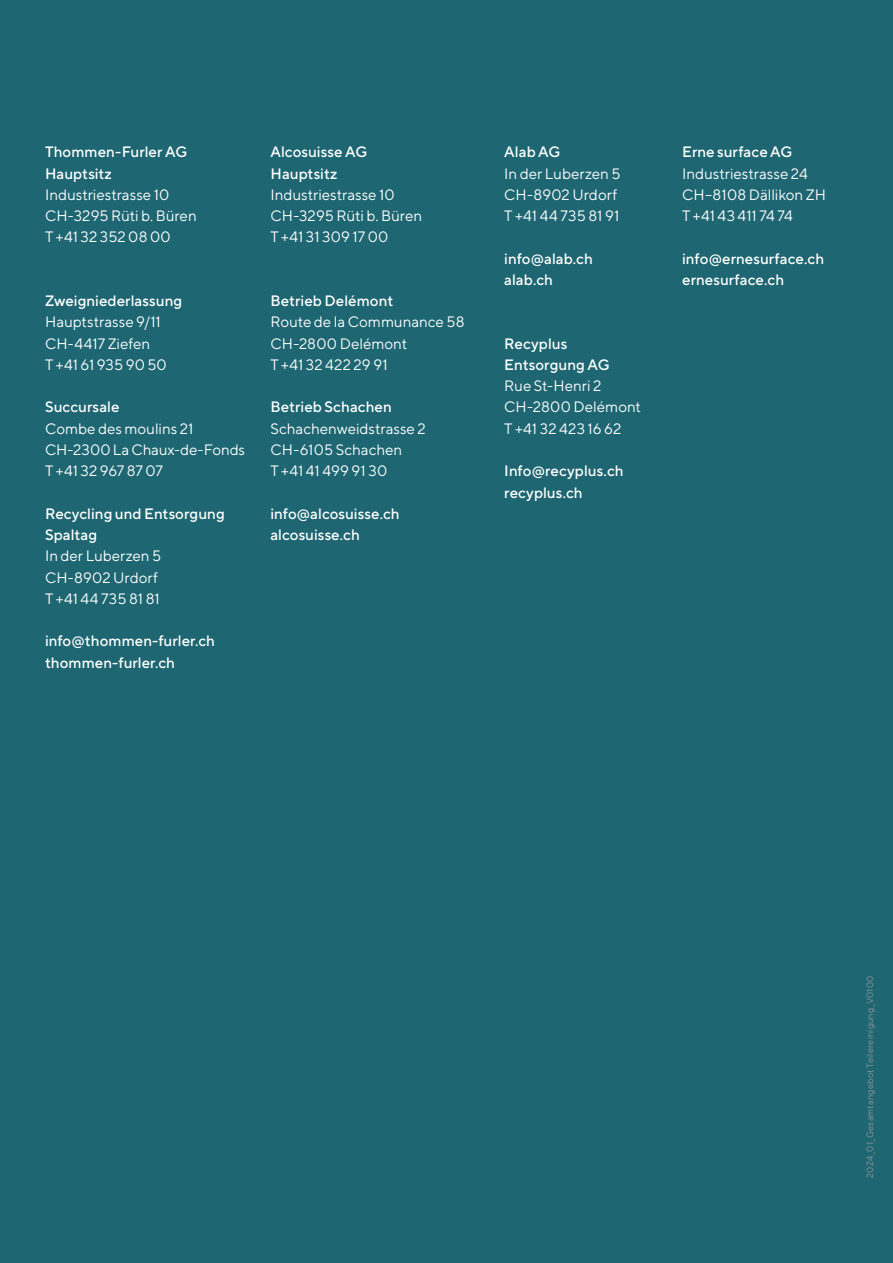
<style>
.page{position:relative;width:893px;height:1263px;background:#1d6672}
.page>*{position:absolute;margin:0;border:0;box-sizing:border-box;transform-origin:0 0}
.Grundtext_10pt{font:15px "TT Norms Pro";letter-spacing:.005em;color:#fff}
.Grundtext_10pt-2{font:500 15px/21.3px "TT Norms Pro";letter-spacing:.005em;color:#fff}
.Adresszeile_8pt{font:9px "TT Norms Pro";letter-spacing:.025em;color:#939598}
</style>
<div class="page">
<p class="Grundtext_10pt-2" style="left:45px;top:140px;width:144px">Thommen-Furler AG</p>
<p class="Grundtext_10pt-2" style="left:45px;top:162px;width:68px">Hauptsitz</p>
<p class="Grundtext_10pt" style="left:45px;top:184px;width:126px">Industriestrasse 10</p>
<p class="Grundtext_10pt" style="left:45px;top:205px;width:153px">CH-3295 Rüti b. Büren</p>
<p class="Grundtext_10pt" style="left:45px;top:226px;width:127px">T +41 32 352 08 00</p>
<p class="Grundtext_10pt-2" style="left:45px;top:289px;width:139px">Zweigniederlassung</p>
<p class="Grundtext_10pt" style="left:45px;top:311px;width:117px">Hauptstrasse 9/11</p>
<p class="Grundtext_10pt" style="left:45px;top:333px;width:107px">CH-4417 Ziefen</p>
<p class="Grundtext_10pt" style="left:45px;top:354px;width:123px">T +41 61 935 90 50</p>
<p class="Grundtext_10pt-2" style="left:45px;top:395px;width:76px">Succursale</p>
<p class="Grundtext_10pt" style="left:45px;top:418px;width:150px">Combe des moulins 21</p>
<p class="Grundtext_10pt" style="left:45px;top:439px;width:201px">CH-2300 La Chaux-de-Fonds</p>
<p class="Grundtext_10pt" style="left:45px;top:460px;width:119px">T +41 32 967 87 07</p>
<p class="Grundtext_10pt-2" style="left:45px;top:502px;width:181px">Recycling und Entsorgung<br>Spaltag</p>
<p class="Grundtext_10pt" style="left:45px;top:545px;width:118px">In der Luberzen 5</p>
<p class="Grundtext_10pt" style="left:45px;top:566px;width:114px">CH-8902 Urdorf</p>
<p class="Grundtext_10pt" style="left:45px;top:588px;width:116px">T +41 44 735 81 81</p>
<p class="Grundtext_10pt-2" style="left:45px;top:629px;width:171px">info@thommen-furler.ch</p>
<p class="Grundtext_10pt-2" style="left:45px;top:650px;width:132px">thommen-furler.ch</p>
<p class="Grundtext_10pt-2" style="left:270px;top:140px;width:99px">Alcosuisse AG</p>
<p class="Grundtext_10pt-2" style="left:270px;top:162px;width:68px">Hauptsitz</p>
<p class="Grundtext_10pt" style="left:270px;top:184px;width:126px">Industriestrasse 10</p>
<p class="Grundtext_10pt" style="left:270px;top:205px;width:153px">CH-3295 Rüti b. Büren</p>
<p class="Grundtext_10pt" style="left:270px;top:226px;width:120px">T +41 31 309 17 00</p>
<p class="Grundtext_10pt-2" style="left:270px;top:289px;width:124px">Betrieb Delémont</p>
<p class="Grundtext_10pt" style="left:270px;top:311px;width:196px">Route de la Communance 58</p>
<p class="Grundtext_10pt" style="left:270px;top:333px;width:138px">CH-2800 Delémont</p>
<p class="Grundtext_10pt" style="left:270px;top:354px;width:119px">T +41 32 422 29 91</p>
<p class="Grundtext_10pt-2" style="left:270px;top:395px;width:123px">Betrieb Schachen</p>
<p class="Grundtext_10pt" style="left:270px;top:418px;width:157px">Schachenweidstrasse 2</p>
<p class="Grundtext_10pt" style="left:270px;top:439px;width:133px">CH-6105 Schachen</p>
<p class="Grundtext_10pt" style="left:270px;top:460px;width:118px">T +41 41 499 91 30</p>
<p class="Grundtext_10pt-2" style="left:270px;top:502px;width:131px">info@alcosuisse.ch</p>
<p class="Grundtext_10pt-2" style="left:270px;top:523px;width:91px">alcosuisse.ch</p>
<p class="Grundtext_10pt-2" style="left:504px;top:140px;width:58px">Alab AG</p>
<p class="Grundtext_10pt" style="left:504px;top:162px;width:118px">In der Luberzen 5</p>
<p class="Grundtext_10pt" style="left:504px;top:184px;width:114px">CH-8902 Urdorf</p>
<p class="Grundtext_10pt" style="left:504px;top:205px;width:117px">T +41 44 735 81 91</p>
<p class="Grundtext_10pt-2" style="left:504px;top:247px;width:90px">info@alab.ch</p>
<p class="Grundtext_10pt-2" style="left:504px;top:268px;width:50px">alab.ch</p>
<p class="Grundtext_10pt-2" style="left:504px;top:332px;width:65px">Recyplus</p>
<p class="Grundtext_10pt-2" style="left:504px;top:353px;width:107px">Entsorgung AG</p>
<p class="Grundtext_10pt" style="left:504px;top:375px;width:99px">Rue St-Henri 2</p>
<p class="Grundtext_10pt" style="left:504px;top:396px;width:138px">CH-2800 Delémont</p>
<p class="Grundtext_10pt" style="left:504px;top:418px;width:119px">T +41 32 423 16 62</p>
<p class="Grundtext_10pt-2" style="left:504px;top:459px;width:121px">Info@recyplus.ch</p>
<p class="Grundtext_10pt-2" style="left:504px;top:480px;width:80px">recyplus.ch</p>
<p class="Grundtext_10pt-2" style="left:682px;top:140px;width:112px">Erne surface AG</p>
<p class="Grundtext_10pt" style="left:682px;top:162px;width:127px">Industriestrasse 24</p>
<p class="Grundtext_10pt" style="left:682px;top:184px;width:145px">CH–8108 Dällikon ZH</p>
<p class="Grundtext_10pt" style="left:682px;top:205px;width:112px">T +41 43 411 74 74</p>
<p class="Grundtext_10pt-2" style="left:682px;top:247px;width:143px">info@ernesurface.ch</p>
<p class="Grundtext_10pt-2" style="left:682px;top:268px;width:103px">ernesurface.ch</p>
<p class="Adresszeile_8pt" style="left:863px;top:1178px;width:204px;rotate:-90deg">2024_01_Gesamtangebot Teilereinigung_V0100</p>
</div>
